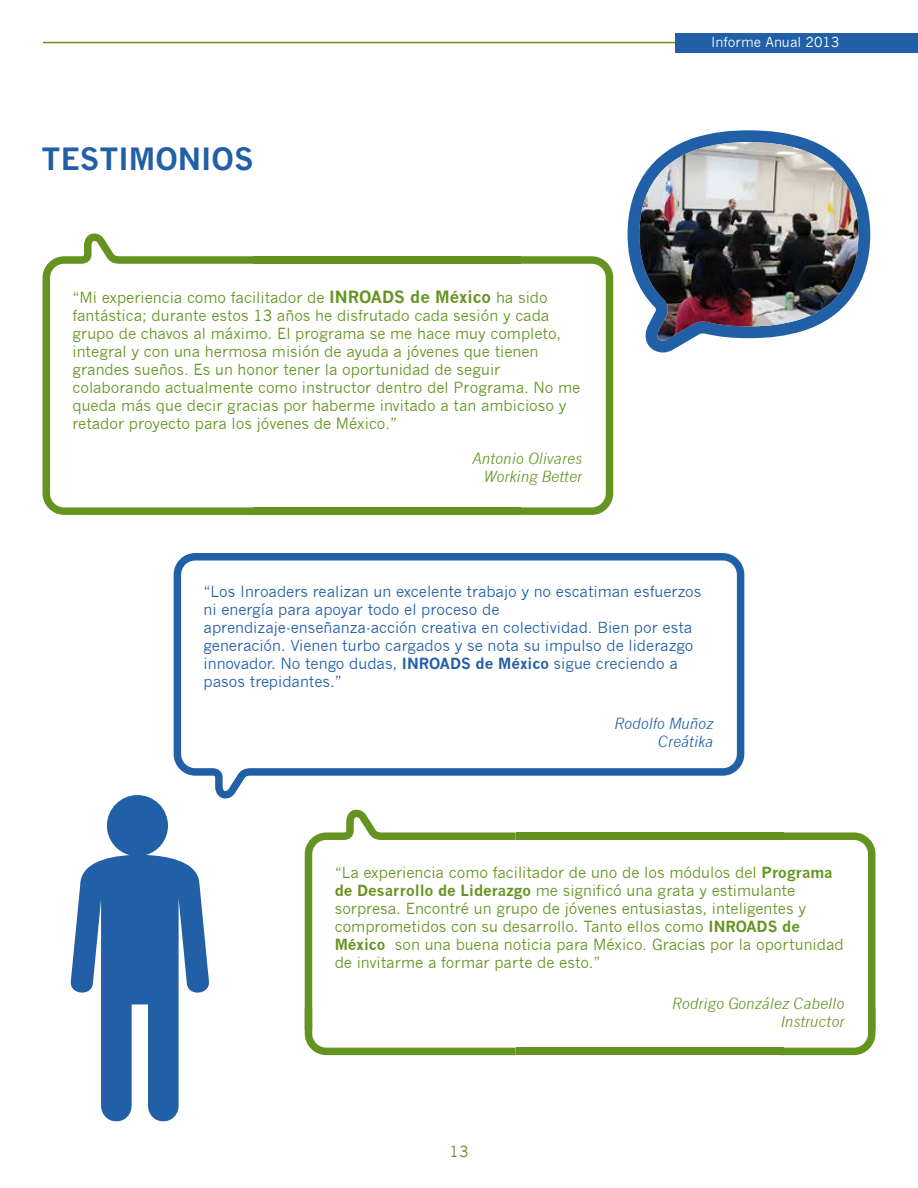
<style>
.page{position:relative;width:918px;height:1188px;background:#fff}
.page>*{position:absolute;margin:0;border:0;box-sizing:border-box;transform-origin:0 0}
.t1{font:700 30px "News Gothic";color:#215fa7}
.t2{font:15px/18px "News Gothic";color:#65931f}
.t3{font:15px/18px "News Gothic";color:#215fa7}
.t4{font:italic 15px/18px "News Gothic";color:#65931f;text-align:right}
.t5{font:italic 15px/18px "News Gothic";color:#215fa7;text-align:right}
.t6{font:13.5px "News Gothic";color:#fff}
.s1{font-weight:700;font-size:16.5px}
.s2{font-weight:700}
</style>
<div class="page">
<svg style="left:521px;top:256px;width:92px;height:259px"></svg>
<svg style="left:43px;top:233px;width:211px;height:282px"></svg>
<div style="left:253px;top:256px;width:268px;height:8px;background:#65931f"></div>
<div style="left:254px;top:507px;width:267px;height:8px;background:#65931f"></div>
<div style="left:516px;top:832px;width:267px;height:8px;background:#65931f"></div>
<div style="left:516px;top:1048px;width:267px;height:7px;background:#65931f"></div>
<svg style="left:305px;top:810px;width:211px;height:198px"></svg>
<svg style="left:305px;top:1008px;width:211px;height:47px"></svg>
<svg style="left:779px;top:832px;width:96px;height:223px"></svg>
<svg style="left:174px;top:553px;width:570px;height:245px"></svg>
<svg style="left:70px;top:795px;width:140px;height:326px;fill:#215fa7"></svg>
<div style="left:675px;top:33px;width:243px;height:19px;background:#215fa7"></div>
<hr style="left:43px;top:42px;width:632px;height:1px;background:#65931f">
<svg style="left:628px;top:130px;width:242px;height:223px"></svg>
<img style="left:639px;top:142px;width:219px;height:199px">
<h1 class="t1" style="left:42px;top:140px;width:214px">TESTIMONIOS</h1>
<p class="t2" style="left:72px;top:288px;width:509px">“Mi experiencia como facilitador de <span class="s1">INROADS de México</span> ha sido fantástica; durante estos 13 años he disfrutado cada sesión y cada grupo de chavos al máximo. El programa se me hace muy completo, integral y con una hermosa misión de ayuda a jóvenes que tienen grandes sueños. Es un honor tener la oportunidad de seguir colaborando actualmente como instructor dentro del Programa. No me queda más que decir gracias por haberme invitado a tan ambicioso y retador proyecto para los jóvenes de México.”</p>
<p class="t4" style="left:472px;top:450px;width:112px">Antonio Olivares<br>Working Better</p>
<p class="t6" style="left:711px;top:34px;width:130px">Informe Anual 2013</p>
<p class="t3" style="left:204px;top:582px;width:499px">“Los Inroaders realizan un excelente trabajo y no escatiman esfuerzos ni energía para apoyar todo el proceso de aprendizaje-enseñanza-acción creativa en colectividad. Bien por esta generación. Vienen turbo cargados y se nota su impulso de liderazgo innovador. No tengo dudas, <span class="s2">INROADS de México</span> sigue creciendo a pasos trepidantes.”</p>
<p class="t5" style="left:614px;top:714px;width:101px">Rodolfo Muñoz<br>Creátika</p>
<p class="t2" style="left:335px;top:863px;width:511px">“La experiencia como facilitador de uno de los módulos del <span class="s2">Programa de Desarrollo de Liderazgo</span> me significó una grata y estimulante sorpresa. Encontré un grupo de jóvenes entusiastas, inteligentes y comprometidos con su desarrollo. Tanto ellos como <span class="s2">INROADS de México</span> son una buena noticia para México. Gracias por la oportunidad de invitarme a formar parte de esto.”</p>
<p class="t4" style="left:672px;top:995px;width:174px">Rodrigo González Cabello<br>Instructor</p>
<p class="t2" style="left:450px;top:1142px;width:20px">13</p>
</div>
